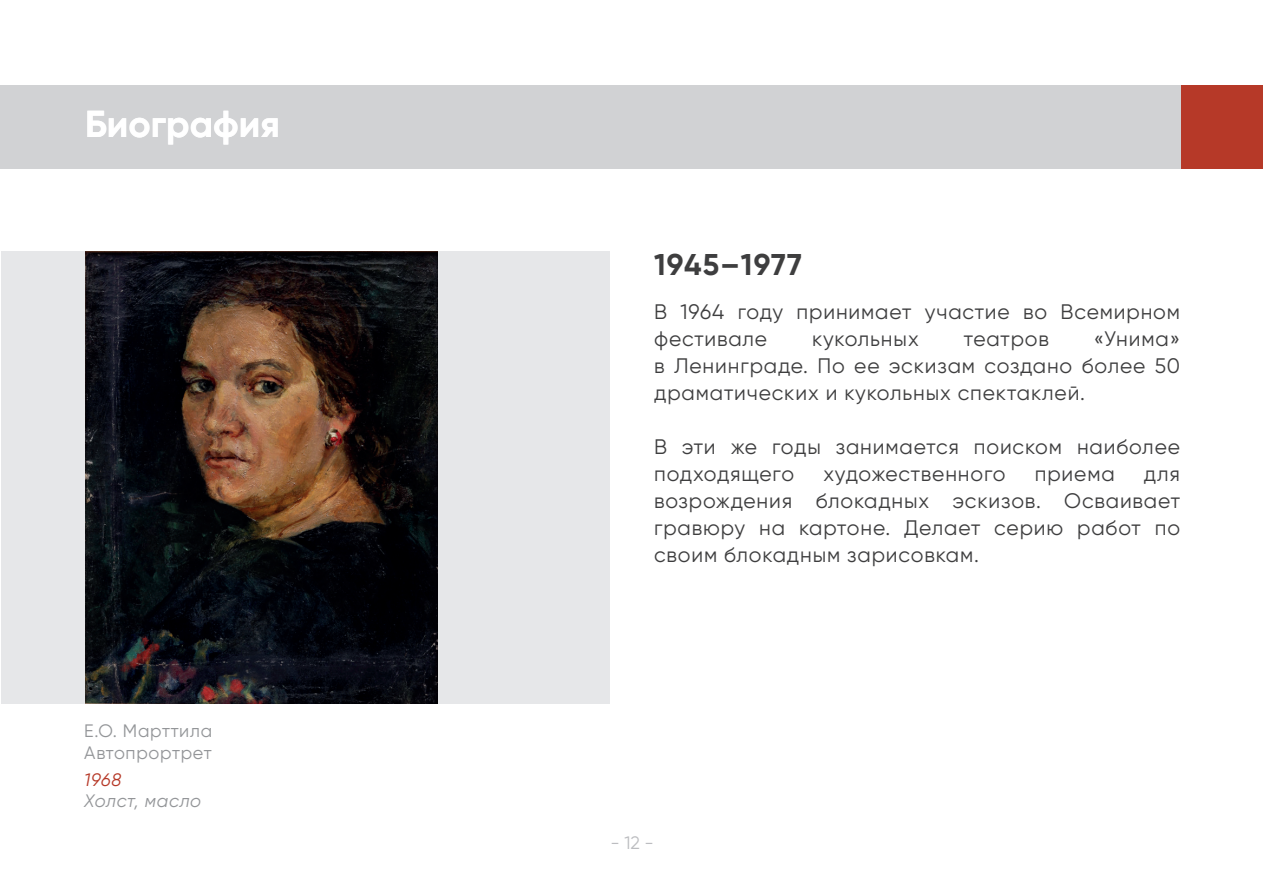
<style>
.page{position:relative;width:1263px;height:893px;background:#fff}
.page>*{position:absolute;margin:0;border:0;box-sizing:border-box;transform-origin:0 0}
.t1{font:700 37.5px "Gilroy";color:#fff}
.t2{font:700 30px "Gilroy";letter-spacing:.04em;color:#3e3e3f}
.t3{font:21px/27px "Gilroy";letter-spacing:.04em;color:#3e3e3f}
.t4{font:18px/21.6px "Gilroy";letter-spacing:.04em;color:#939598}
.t5{font:italic 18px "Gilroy";letter-spacing:.035em;color:#939598}
.t6{font:18px "Gilroy";color:#bcbdc0}
.t7{font:italic 18px "Gilroy";color:#b63928}
</style>
<div class="page">
<div style="left:1px;top:85px;width:1180px;height:83px;background:#d1d2d4"></div>
<div style="left:1181px;top:85px;width:82px;height:83px;background:#b63928"></div>
<div style="left:2px;top:251px;width:608px;height:453px;background:#e6e7e9"></div>
<img style="left:85px;top:251px;width:352px;height:453px">
<h1 class="t1" style="left:85px;top:101px;width:196px">Биография</h1>
<p class="t4" style="left:84px;top:720px;width:129px">Е.О. Марттила<br>Автопрортрет</p>
<p class="t7" style="left:84px;top:769px;width:38px">1968</p>
<p class="t5" style="left:84px;top:790px;width:118px">Холст, масло</p>
<h2 class="t2" style="left:654px;top:246px;width:149px">1945–1977</h2>
<p class="t3" style="left:654px;top:298px;width:527px">В 1964 году принимает участие во Всемирном фестивале</p>
<p class="t3" style="left:654px;top:325px;width:527px;text-align:justify;text-indent:440px">«Унима» в Ленинграде. По ее эскизам создано более 50 драматических и кукольных спектаклей.</p>
<p class="t3" style="left:654px;top:433px;width:527px">В эти же годы занимается поиском наиболее подходящего</p>
<p class="t3" style="left:812px;top:325px;width:108px">кукольных</p>
<p class="t3" style="left:964px;top:325px;width:87px">театров</p>
<p class="t3" style="left:823px;top:460px;width:184px">художественного</p>
<p class="t3" style="left:1035px;top:460px;width:81px">приема</p>
<p class="t3" style="left:654px;top:460px;width:527px;text-align:justify;text-indent:490px">для возрождения блокадных эскизов. Осваивает гравюру на картоне. Делает серию работ по своим блокадным зарисовкам.</p>
<p class="t6" style="left:610px;top:832px;width:45px">- 12 -</p>
</div>
